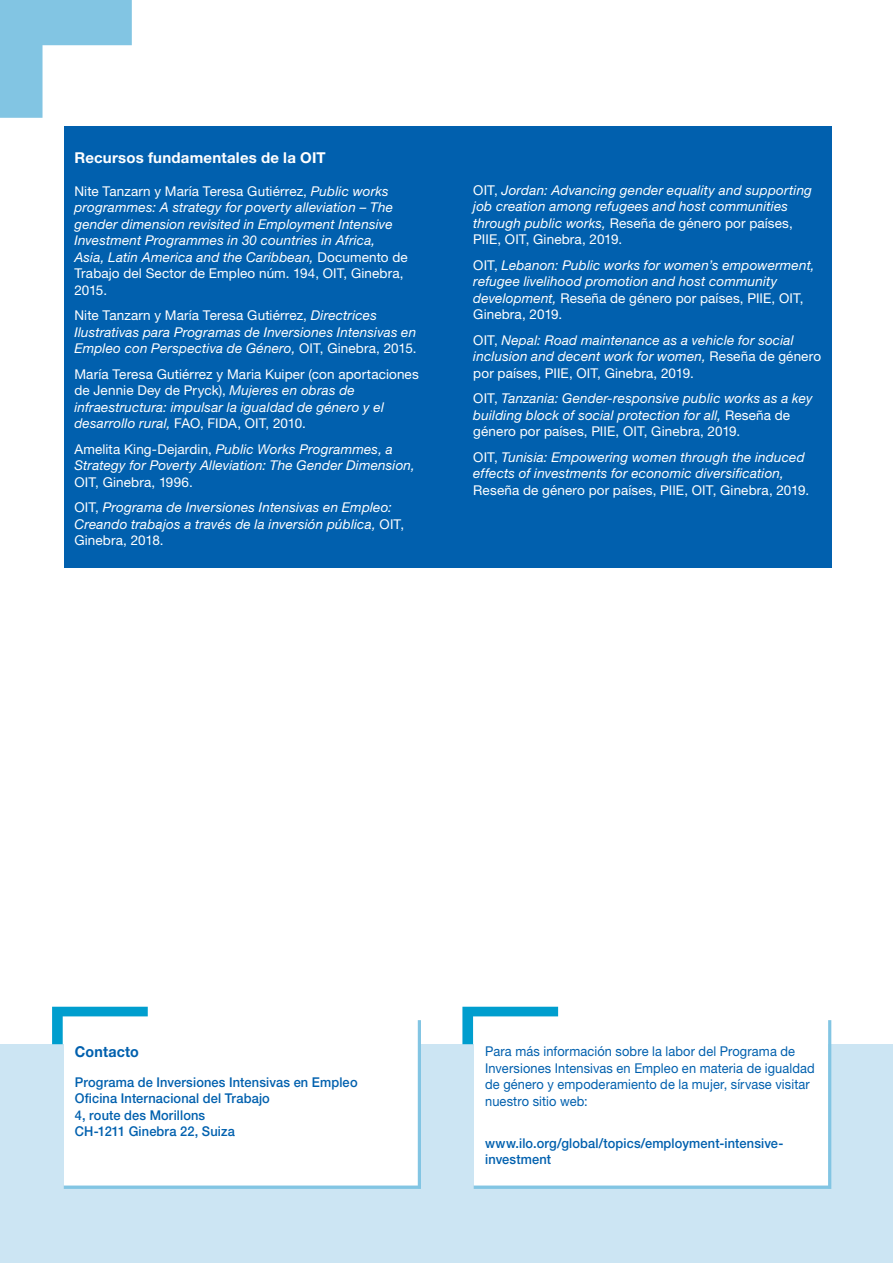
<style>
.page{position:relative;width:893px;height:1263px;background:#fff}
.page>*{position:absolute;margin:0;border:0;box-sizing:border-box;transform-origin:0 0}
.box{font:700 15px "Helvetica Neue LT Std";letter-spacing:.015em;color:#fff}
.box-2{font:700 15px "Helvetica Neue LT Std";letter-spacing:.01em;color:#0160ae;scale:.95 1}
.box-3{font:italic 13.5px/16.5px "Helvetica Neue LT Std";letter-spacing:.015em;color:#fff}
.box-4{font:500 13.5px/16.5px "Helvetica Neue LT Std";letter-spacing:.01em;color:#0160ae;scale:.95 1}
.box-5{font:13.5px/16.5px "Helvetica Neue LT Std";letter-spacing:.01em;color:#fff}
.box-6{font:13.5px/16.5px "Helvetica Neue LT Std";letter-spacing:.01em;color:#0160ae;scale:.95 1}
.s1{font-style:normal}
.s2{font-style:italic}
</style>
<div class="page">
<svg style="left:0;top:0;width:132px;height:118px"></svg>
<div style="left:0;top:1044px;width:893px;height:219px;background:#cce5f3"></div>
<div style="left:64px;top:127px;width:768px;height:441px;background:#0160ae"></div>
<svg style="left:52px;top:1007px;width:96px;height:37px"></svg>
<svg style="left:462px;top:1007px;width:96px;height:37px"></svg>
<div style="left:474px;top:1020px;width:357px;height:169px;background:#fff"></div>
<div style="left:64px;top:1020px;width:357px;height:169px;background:#fff"></div>
<p class="box" style="left:74px;top:148px;width:253px">Recursos fundamentales de la OIT</p>
<p class="box-3" style="left:74px;top:182px;width:335px"><span class="s1">Nite Tanzarn y María Teresa Gutiérrez,</span> Public works programmes: A strategy for poverty alleviation – The gender dimension revisited in Employment Intensive Investment Programmes in 30 countries in Africa, Asia, Latin America and the Caribbean, <span class="s1">Documento de Trabajo del Sector de Empleo núm. 194, OIT, Ginebra, 2015.</span></p>
<p class="box-3" style="left:74px;top:307px;width:344px"><span class="s1">Nite Tanzarn y María Teresa Gutiérrez,</span> Directrices<br>Ilustrativas para Programas de Inversiones Intensivas en<br>Empleo con Perspectiva de Género, <span class="s1">OIT, Ginebra, 2015.</span></p>
<p class="box-5" style="left:74px;top:365px;width:346px">María Teresa Gutiérrez y Maria Kuiper (con aportaciones de Jennie Dey de Pryck), <span class="s2">Mujeres en obras de infraestructura: impulsar la igualdad de género y el desarrollo rural,</span> FAO, FIDA, OIT, 2010.</p>
<p class="box-3" style="left:74px;top:440px;width:342px"><span class="s1">Amelita King-Dejardin,</span> Public Works Programmes, a<br>Strategy for Poverty Alleviation: The Gender Dimension,<br><span class="s1">OIT, Ginebra, 1996.</span></p>
<p class="box-3" style="left:74px;top:499px;width:331px"><span class="s1">OIT,</span> Programa de Inversiones Intensivas en Empleo:<br>Creando trabajos a través de la inversión pública, <span class="s1">OIT,<br>Ginebra, 2018.</span></p>
<p class="box-3" style="left:473px;top:182px;width:340px"><span class="s1">OIT,</span> Jordan: Advancing gender equality and supporting job creation among refugees and host communities through public works, <span class="s1">Reseña de género por países, PIIE, OIT, Ginebra, 2019.</span></p>
<p class="box-3" style="left:473px;top:257px;width:343px"><span class="s1">OIT,</span> Lebanon: Public works for women’s empowerment, refugee livelihood promotion and host community development, <span class="s1">Reseña de género por países, PIIE, OIT, Ginebra, 2019.</span></p>
<p class="box-3" style="left:473px;top:332px;width:349px"><span class="s1">OIT,</span> Nepal: Road maintenance as a vehicle for social inclusion and decent work for women, <span class="s1">Reseña de género por países, PIIE, OIT, Ginebra, 2019.</span></p>
<p class="box-3" style="left:473px;top:390px;width:341px"><span class="s1">OIT,</span> Tanzania: Gender-responsive public works as a key building block of social protection for all, <span class="s1">Reseña de género por países, PIIE, OIT, Ginebra, 2019.</span></p>
<p class="box-3" style="left:473px;top:449px;width:337px"><span class="s1">OIT,</span> Tunisia: Empowering women through the induced effects of investments for economic diversification,<br><span class="s1">Reseña de género por países, PIIE, OIT, Ginebra, 2019.</span></p>
<p class="box-2" style="left:75px;top:1042px;width:69px">Contacto</p>
<p class="box-4" style="left:75px;top:1074px;width:299px">Programa de Inversiones Intensivas en Empleo<br>Oficina Internacional del Trabajo<br>4, route des Morillons<br>CH-1211 Ginebra 22, Suiza</p>
<p class="box-6" style="left:485px;top:1043px;width:348px">Para más información sobre la labor del Programa de Inversiones Intensivas en Empleo en materia de igualdad de género y empoderamiento de la mujer, sírvase visitar nuestro sitio web:</p>
<p class="box-4" style="left:485px;top:1135px;width:315px">www.ilo.org/global/topics/employment-intensive&shy;investment</p>
</div>
